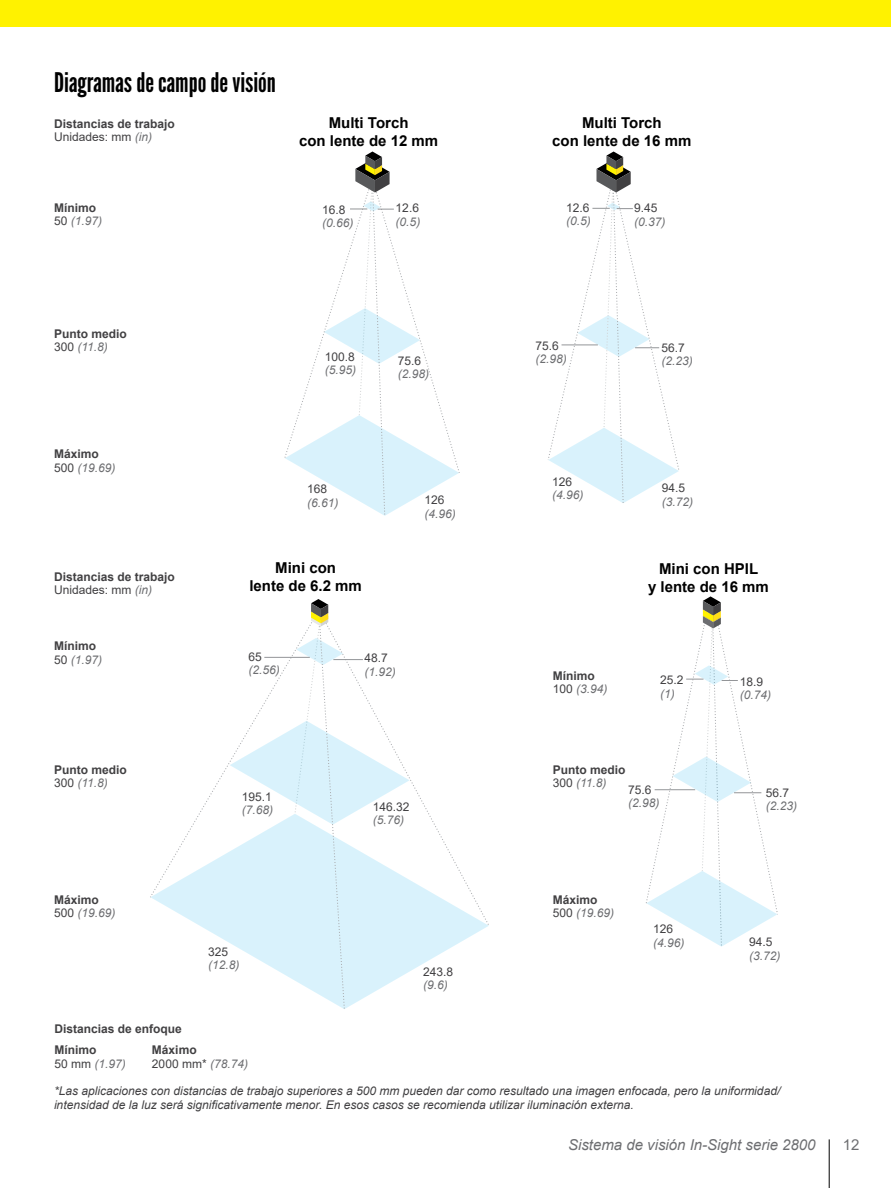
<style>
.page{position:relative;width:891px;height:1188px;background:#fff}
.page>*{position:absolute;margin:0;border:0;box-sizing:border-box;transform-origin:0 0}
.t1{font:27px "League Gothic";color:#000}
.t2{font:700 15px/18px "Arial";color:#000;text-align:center}
.t3{font:italic 15px "Arial";color:#6d6e71}
.t4{font:15px "Arial";color:#6d6e71}
.t5{font:700 12px/13.5px "Arial";color:#414042}
.t6{font:italic 12px/13.5px "Arial";color:#414042}
.t7{font:italic 12px/13.5px "Arial";color:#6d6e71}
.t8{font:12px "Arial";color:#414042}
.s1{font-weight:400}
.s2{font-weight:400;font-style:italic;color:#6d6e71}
.s3{font-weight:700;font-style:normal;color:#414042}
.s4{font-style:normal;color:#414042}
.s5{font-style:italic;color:#6d6e71}
</style>
<div class="page">
<svg style="left:284px;top:152px;width:176px;height:364px"></svg>
<svg style="left:548px;top:152px;width:131px;height:351px"></svg>
<svg style="left:152px;top:898px;width:336px;height:73px"></svg>
<svg style="left:150px;top:761px;width:80px;height:137px"></svg>
<svg style="left:410px;top:780px;width:79px;height:146px"></svg>
<svg style="left:230px;top:599px;width:180px;height:410px"></svg>
<hr style="left:333px;top:659px;width:30px;height:1px;background:#939598">
<hr style="left:264px;top:657px;width:46px;height:1px;background:#939598">
<svg style="left:646px;top:596px;width:132px;height:351px"></svg>
<hr style="left:655px;top:789px;width:40px;height:1px;background:#939598">
<hr style="left:829px;top:1139px;width:1px;height:49px;background:#000">
<div style="left:0;top:0;width:891px;height:27px;background:#fff200"></div>
<h1 class="t1" style="left:54px;top:66px;width:224px">Diagramas de campo de visión</h1>
<p class="t5" style="left:54px;top:117px;width:122px">Distancias de trabajo<br><span class="s1">Unidades: mm</span> <span class="s2">(in)</span></p>
<p class="t5" style="left:54px;top:201px;width:50px">Mínimo<br><span class="s1">50</span> <span class="s2">(1.97)</span></p>
<p class="t2" style="left:299px;top:114px;width:141px">Multi Torch<br>con lente de 12 mm</p>
<p class="t2" style="left:552px;top:114px;width:141px">Multi Torch<br>con lente de 16 mm</p>
<p class="t8" style="left:322px;top:202px;width:25px">16.8</p>
<p class="t7" style="left:322px;top:217px;width:33px">(0.66)</p>
<p class="t8" style="left:396px;top:200px;width:25px">12.6</p>
<p class="t7" style="left:396px;top:215px;width:26px">(0.5)</p>
<p class="t8" style="left:566px;top:199px;width:25px">12.6</p>
<p class="t7" style="left:566px;top:214px;width:26px">(0.5)</p>
<p class="t8" style="left:634px;top:200px;width:25px">9.45</p>
<p class="t7" style="left:634px;top:215px;width:33px">(0.37)</p>
<p class="t5" style="left:54px;top:327px;width:74px">Punto medio<br><span class="s1">300</span> <span class="s2">(11.8)</span></p>
<p class="t7" style="left:54px;top:447px;width:63px"><span class="s3">Máximo<br></span><span class="s4">500</span> (19.69)</p>
<p class="t8" style="left:325px;top:348px;width:32px">100.8</p>
<p class="t7" style="left:325px;top:363px;width:33px">(5.95)</p>
<p class="t8" style="left:307px;top:481px;width:22px">168</p>
<p class="t7" style="left:307px;top:496px;width:33px">(6.61)</p>
<p class="t8" style="left:398px;top:352px;width:25px">75.6</p>
<p class="t7" style="left:398px;top:367px;width:33px">(2.98)</p>
<p class="t8" style="left:425px;top:492px;width:22px">126</p>
<p class="t7" style="left:425px;top:507px;width:33px">(4.96)</p>
<p class="t8" style="left:535px;top:337px;width:25px">75.6</p>
<p class="t7" style="left:535px;top:352px;width:33px">(2.98)</p>
<p class="t8" style="left:552px;top:473px;width:22px">126</p>
<p class="t7" style="left:552px;top:489px;width:33px">(4.96)</p>
<p class="t8" style="left:662px;top:340px;width:25px">56.7</p>
<p class="t7" style="left:662px;top:355px;width:33px">(2.23)</p>
<p class="t8" style="left:662px;top:480px;width:25px">94.5</p>
<p class="t7" style="left:662px;top:495px;width:33px">(3.72)</p>
<p class="t5" style="left:54px;top:570px;width:122px">Distancias de trabajo<br><span class="s1">Unidades: mm</span> <span class="s2">(in)</span></p>
<p class="t5" style="left:54px;top:640px;width:50px">Mínimo<br><span class="s1">50</span> <span class="s2">(1.97)</span></p>
<p class="t2" style="left:249px;top:559px;width:114px">Mini con<br>lente de 6.2 mm</p>
<p class="t8" style="left:248px;top:648px;width:15px">65</p>
<p class="t7" style="left:248px;top:664px;width:33px">(2.56)</p>
<p class="t8" style="left:364px;top:650px;width:25px">48.7</p>
<p class="t7" style="left:364px;top:665px;width:33px">(1.92)</p>
<p class="t5" style="left:54px;top:763px;width:74px">Punto medio<br><span class="s1">300</span> <span class="s2">(11.8)</span></p>
<p class="t7" style="left:54px;top:893px;width:63px"><span class="s3">Máximo<br></span><span class="s4">500</span> (19.69)</p>
<p class="t8" style="left:242px;top:788px;width:32px">195.1</p>
<p class="t7" style="left:242px;top:803px;width:33px">(7.68)</p>
<p class="t8" style="left:208px;top:943px;width:22px">325</p>
<p class="t7" style="left:208px;top:958px;width:33px">(12.8)</p>
<p class="t8" style="left:373px;top:799px;width:38px">146.32</p>
<p class="t7" style="left:373px;top:814px;width:33px">(5.76)</p>
<p class="t8" style="left:423px;top:963px;width:32px">243.8</p>
<p class="t7" style="left:423px;top:979px;width:26px">(9.6)</p>
<p class="t5" style="left:553px;top:669px;width:56px">Mínimo<br><span class="s1">100</span> <span class="s2">(3.94)</span></p>
<p class="t2" style="left:648px;top:560px;width:122px">Mini con HPIL<br>y lente de 16 mm</p>
<p class="t8" style="left:660px;top:672px;width:25px">25.2</p>
<p class="t7" style="left:660px;top:687px;width:16px">(1)</p>
<p class="t8" style="left:740px;top:673px;width:25px">18.9</p>
<p class="t7" style="left:740px;top:688px;width:33px">(0.74)</p>
<p class="t5" style="left:553px;top:763px;width:74px">Punto medio<br><span class="s1">300</span> <span class="s2">(11.8)</span></p>
<p class="t8" style="left:628px;top:781px;width:25px">75.6</p>
<p class="t7" style="left:628px;top:796px;width:33px">(2.98)</p>
<p class="t7" style="left:553px;top:893px;width:63px"><span class="s3">Máximo<br></span><span class="s4">500</span> (19.69)</p>
<p class="t8" style="left:653px;top:921px;width:22px">126</p>
<p class="t7" style="left:653px;top:936px;width:33px">(4.96)</p>
<p class="t8" style="left:766px;top:784px;width:25px">56.7</p>
<p class="t7" style="left:766px;top:799px;width:33px">(2.23)</p>
<p class="t8" style="left:749px;top:934px;width:25px">94.5</p>
<p class="t7" style="left:749px;top:949px;width:33px">(3.72)</p>
<p class="t5" style="left:152px;top:1018px;width:46px;line-height:21.9px;text-indent:-98px">Distancias de enfoque<br>Máximo</p>
<p class="t8" style="left:152px;top:1055px;width:98px">2000 mm* <span class="s5">(78.74)</span></p>
<p class="t5" style="left:54px;top:1044px;width:73px">Mínimo<br><span class="s1">50 mm</span> <span class="s2">(1.97)</span></p>
<p class="t6" style="left:54px;top:1085px;width:728px">*Las aplicaciones con distancias de trabajo superiores a 500 mm pueden dar como resultado una imagen enfocada, pero la uniformidad/ intensidad de la luz será significativamente menor. En esos casos se recomienda utilizar iluminación externa.</p>
<p class="t3" style="left:568px;top:1135px;width:249px">Sistema de visión In-Sight serie 2800</p>
<p class="t4" style="left:843px;top:1135px;width:18px">12</p>
</div>
